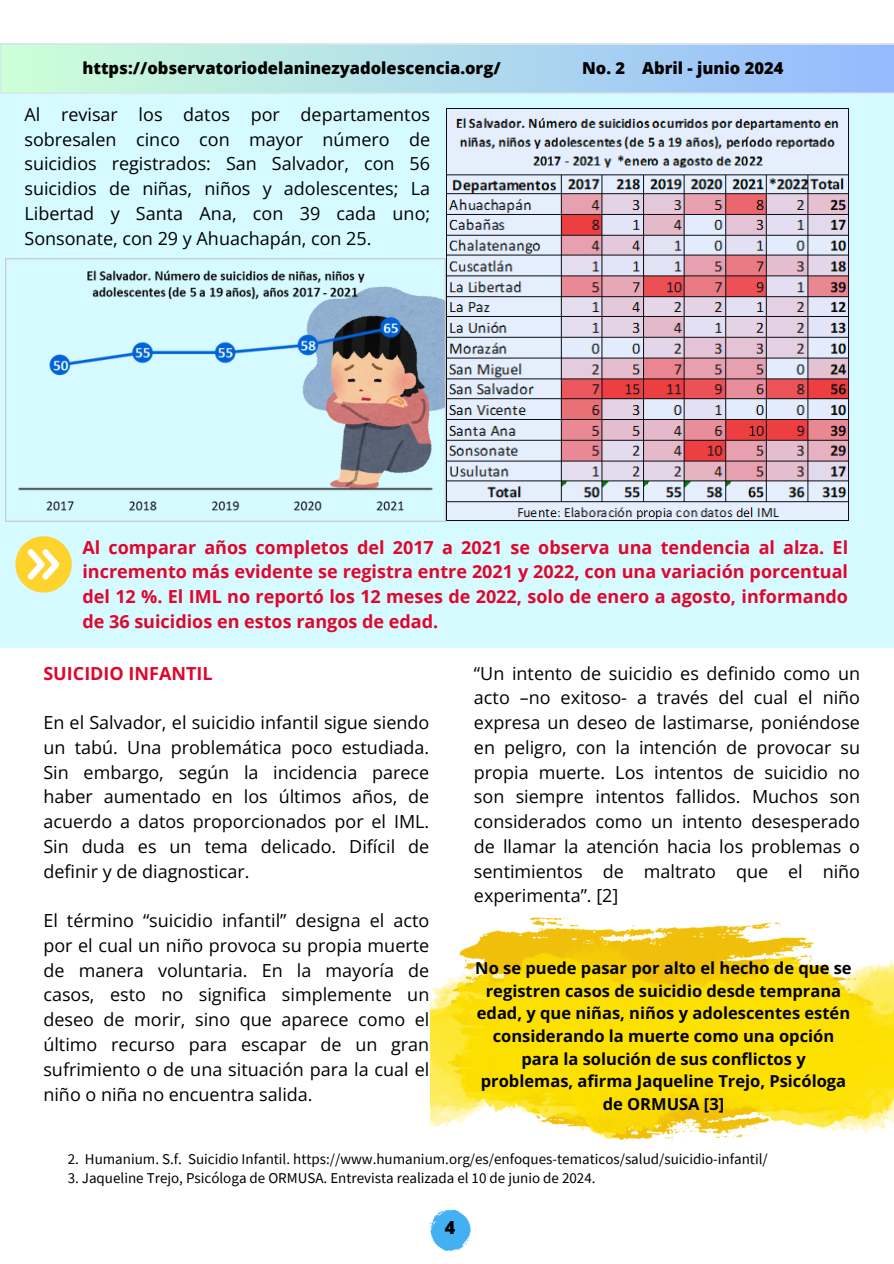
<style>
.page{position:relative;width:894px;height:1264px;background:#fff}
.page>*{position:absolute;margin:0;border:0;box-sizing:border-box;transform-origin:0 0}
.t1{font:18px/24.8px "Open Sans";color:#000;text-align:justify}
.t2{font:700 18px/24.8px "Open Sans";color:#e0062c;text-align:justify}
.t3{font:800 18px "Open Sans";color:#000}
.t4{font:700 16.5px/22.5px "Open Sans";color:#000;text-align:center}
.t5{font:800 16.5px "Open Sans";color:#000}
.t6{font:15px "Source Sans Pro";color:#000}
</style>
<div class="page">
<img style="left:479px;top:917px;width:326px;height:21px">
<div style="left:0;top:44px;width:893px;height:604px;background:#d5faff"></div>
<svg style="left:429px;top:1209px;width:42px;height:42px"></svg>
<div style="left:0;top:44px;width:893px;height:50px;background:#d8e8e8"></div>
<svg style="left:1px;top:45px;width:892px;height:48px"></svg>
<img style="left:446px;top:108px;width:403px;height:413px">
<img style="left:6px;top:258px;width:439px;height:263px">
<img style="left:430px;top:938px;width:463px;height:203px">
<svg style="left:15px;top:536px;width:57px;height:56px"></svg>
<h3 class="t5" style="left:82px;top:57px;width:419px">https://observatoriodelaninezyadolescencia.org/</h3>
<h3 class="t5" style="left:582px;top:57px;width:203px">No. 2 Abril - junio 2024</h3>
<h3 class="t1" style="left:24px;top:101px;width:407px">Al revisar los datos por departamentos sobresalen cinco con mayor número de suicidios registrados: San Salvador, con 56 suicidios de niñas, niños y adolescentes; La Libertad y Santa Ana, con 39 cada uno; Sonsonate, con 29 y Ahuachapán, con 25.</h3>
<h3 class="t2" style="left:82px;top:534px;width:767px">Al comparar años completos del 2017 a 2021 se observa una tendencia al alza. El incremento más evidente se registra entre 2021 y 2022, con una variación porcentual del 12 %. El IML no reportó los 12 meses de 2022, solo de enero a agosto, informando de 36 suicidios en estos rangos de edad.</h3>
<p class="t1" style="left:474px;top:660px;width:387px">“Un intento de suicidio es definido como un acto –no exitoso- a través del cual el niño expresa un deseo de lastimarse, poniéndose en peligro, con la intención de provocar su propia muerte. Los intentos de suicidio no son siempre intentos fallidos. Muchos son considerados como un intento desesperado de llamar la atención hacia los problemas o sentimientos de maltrato que el niño experimenta”. [2]</p>
<p class="t2" style="left:43px;top:660px;width:171px">SUICIDIO INFANTIL</p>
<p class="t1" style="left:43px;top:709px;width:387px">En el Salvador, el suicidio infantil sigue siendo un tabú. Una problemática poco estudiada.<br>Sin embargo, según la incidencia parece haber aumentado en los últimos años, de acuerdo a datos proporcionados por el IML.<br>Sin duda es un tema delicado. Difícil de definir y de diagnosticar.</p>
<h2 class="t1" style="left:43px;top:907px;width:387px">El término “suicidio infantil” designa el acto por el cual un niño provoca su propia muerte de manera voluntaria. En la mayoría de casos, esto no significa simplemente un deseo de morir, sino que aparece como el último recurso para escapar de un gran sufrimiento o de una situación para la cual el niño o niña no encuentra salida.</h2>
<p class="t4" style="left:475px;top:956px;width:378px">No se puede pasar por alto el hecho de que se registren casos de suicidio desde temprana edad, y que niñas, niños y adolescentes estén considerando la muerte como una opción para la solución de sus conflictos y problemas, afirma Jaqueline Trejo, Psicóloga de ORMUSA [3]</p>
<p class="t6" style="left:68px;top:1148px;width:701px">2. Humanium. S.f. Suicidio Infantil. https://www.humanium.org/es/enfoques-tematicos/salud/suicidio-infantil/</p>
<h2 class="t6" style="left:68px;top:1167px;width:529px">3. Jaqueline Trejo, Psicóloga de ORMUSA. Entrevista realizada el 10 de junio de 2024.</h2>
<h1 class="t3" style="left:445px;top:1214px;width:12px">4</h1>
</div>
